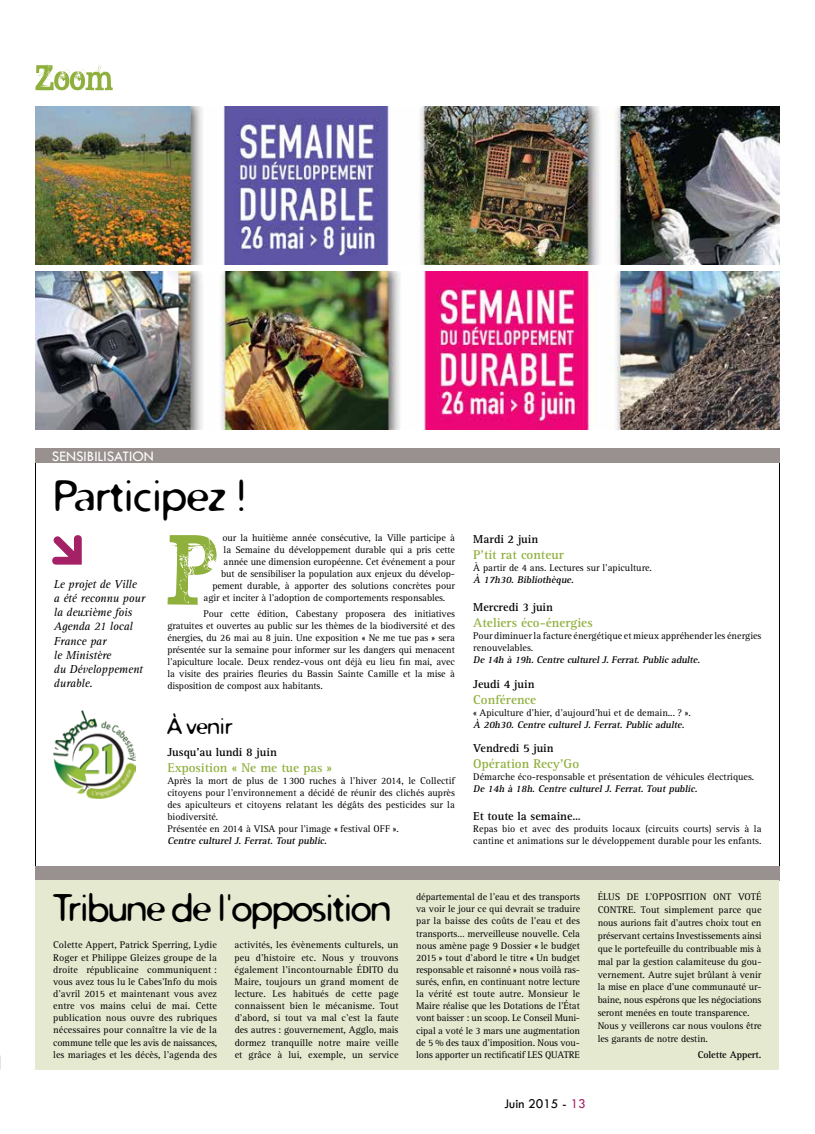
<style>
.page{position:relative;width:815px;height:1134px;background:#fff}
.page>*{position:absolute;margin:0;border:0;box-sizing:border-box;transform-origin:0 0}
.t1{font:43.75px "Distro";color:#000}
.t2{font:37.5px "Distro";letter-spacing:-.02em;color:#000}
.t3{font:22.5px "Distro";color:#000}
.t4{font:15px "Tw Cen";color:#fff}
.t5{font:13.75px "Tw Cen";color:#000}
.t6{font:700 13.12px "Rotis Serif";color:#90b03e}
.t7{font:italic 11.88px/14.2px "Rotis Serif";letter-spacing:-.01em;color:#000}
.t8{font:700 11.88px "Rotis Serif";color:#000}
.t9{font:10px/12.1px "Rotis Serif";letter-spacing:-.005em;color:#000;text-align:justify}
.t10{font:italic 700 10px "Rotis Serif";letter-spacing:-.215em;color:#000}
.t11{font:700 10px "Rotis Serif";letter-spacing:-.01em;color:#000}
.s1{color:#a42166}
</style>
<div class="page">
<hr style="left:779px;top:455px;width:1px;height:421px;background:#000">
<hr style="left:35px;top:455px;width:1px;height:421px;background:#000">
<svg style="left:35px;top:64px;width:78px;height:26px"></svg>
<div style="left:35px;top:866px;width:745px;height:15px;background:#989190"></div>
<img style="left:35px;top:106px;width:744px;height:159px">
<img style="left:35px;top:271px;width:744px;height:159px">
<div style="left:35px;top:448px;width:745px;height:15px;background:#989190"></div>
<div style="left:35px;top:881px;width:744px;height:189px;background:#e5e9d0"></div>
<svg style="left:52px;top:535px;width:30px;height:30px"></svg>
<img style="left:54px;top:710px;width:81px;height:88px">
<svg style="left:168px;top:535px;width:49px;height:70px"></svg>
<h3 class="t4" style="left:52px;top:447px;width:103px">SENSIBILISATION</h3>
<h1 class="t1" style="left:54px;top:468px;width:194px">Participez !</h1>
<p class="t7" style="left:54px;top:577px;width:93px">Le projet de Ville a été reconnu pour la deuxième fois<br>Agenda 21 local<br>France par<br>le Ministère<br>du Développement durable.</p>
<p class="t9" style="left:222px;top:532px;width:234px">our la huitième année consécutive, la Ville participe à</p>
<p class="t9" style="left:224px;top:544px;width:233px">la Semaine du développement durable qui a pris cette</p>
<p class="t9" style="left:224px;top:556px;width:233px">année une dimension européenne. Cet événement a pour</p>
<p class="t9" style="left:221px;top:568px;width:235px">but de sensibiliser la population aux enjeux du dévelop-</p>
<p class="t9" style="left:212px;top:580px;width:244px">pement durable, à apporter des solutions concrètes pour</p>
<p class="t9" style="left:204px;top:592px;width:243px">agir et inciter à l’adoption de comportements responsables.</p>
<p class="t9" style="left:167px;top:608px;width:289px;text-indent:36px">Pour cette édition, Cabestany proposera des initiatives gratuites et ouvertes au public sur les thèmes de la biodiversité et des énergies, du 26 mai au 8 juin. Une exposition « Ne me tue pas » sera présentée sur la semaine pour informer sur les dangers qui menacent l’apiculture locale. Deux rendez-vous ont déjà eu lieu fin mai, avec la visite des prairies fleuries du Bassin Sainte Camille et la mise à disposition de compost aux habitants.</p>
<h3 class="t3" style="left:167px;top:712px;width:67px">À venir</h3>
<p class="t8" style="left:167px;top:745px;width:111px">Jusqu’au lundi 8 juin</p>
<h3 class="t6" style="left:167px;top:760px;width:166px">Exposition « Ne me tue pas »</h3>
<p class="t9" style="left:167px;top:775px;width:289px;text-align:left">Après la mort de plus de 1300 ruches à l’hiver 2014, le Collectif citoyens pour l’environnement a décidé de réunir des clichés auprès des apiculteurs et citoyens relatant les dégâts des pesticides sur la biodiversité.<br>Présentée en 2014 à VISA pour l’image « festival OFF ».</p>
<p class="t10" style="left:167px;top:835px;width:163px">Centre culturel J. Ferrat. Tout public.</p>
<p class="t8" style="left:473px;top:532px;width:66px">Mardi 2 juin</p>
<h3 class="t6" style="left:473px;top:547px;width:92px">P’tit rat conteur</h3>
<p class="t9" style="left:473px;top:562px;width:180px">À partir de 4 ans. Lectures sur l’apiculture.</p>
<p class="t10" style="left:473px;top:574px;width:104px">À 17h30. Bibliothèque.</p>
<p class="t8" style="left:473px;top:600px;width:81px">Mercredi 3 juin</p>
<h3 class="t6" style="left:473px;top:615px;width:121px">Ateliers éco-énergies</h3>
<p class="t9" style="left:473px;top:630px;width:290px">Pour diminuer la facture énergétique et mieux appréhender les énergies renouvelables.</p>
<p class="t10" style="left:473px;top:654px;width:230px">D e 14h à 19h. Centre culturel J. Ferrat. Public adulte.</p>
<p class="t8" style="left:473px;top:677px;width:63px">Jeudi 4 juin</p>
<h3 class="t6" style="left:473px;top:692px;width:64px">Conférence</h3>
<p class="t9" style="left:473px;top:707px;width:219px">« Apiculture d’hier, d’aujourd’hui et de demain... ? ».</p>
<p class="t10" style="left:473px;top:719px;width:215px">À 20h30. Centre culturel J. Ferrat. Public adulte.</p>
<p class="t8" style="left:473px;top:741px;width:82px">Vendredi 5 juin</p>
<h3 class="t6" style="left:473px;top:756px;width:107px">Opération Recy’Go</h3>
<p class="t9" style="left:473px;top:771px;width:283px">Démarche éco-responsable et présentation de véhicules électriques.</p>
<p class="t10" style="left:473px;top:783px;width:228px">De 14h à 18h. Centre culturel J. Ferrat. Tout public.</p>
<p class="t8" style="left:473px;top:809px;width:109px">Et toute la semaine…</p>
<p class="t9" style="left:473px;top:823px;width:290px">Repas bio et avec des produits locaux (circuits courts) servis à la cantine et animations sur le développement durable pour les enfants.</p>
<h2 class="t2" style="left:53px;top:884px;width:339px">Tribune de l'opposition</h2>
<p class="t9" style="left:53px;top:939px;width:165px">Colette Appert, Patrick Sperring, Lydie Roger et Philippe Gleizes groupe de la droite républicaine communiquent : vous avez tous lu le Cabes’Info du mois d’avril 2015 et maintenant vous avez entre vos mains celui de mai. Cette publication nous ouvre des rubriques nécessaires pour connaître la vie de la commune telle que les avis de naissances, les mariages et les décès, l’agenda des</p>
<p class="t9" style="left:235px;top:939px;width:165px">activités, les évènements culturels, un peu d’histoire etc. Nous y trouvons également l’incontournable ÉDITO du Maire, toujours un grand moment de lecture. Les habitués de cette page connaissent bien le mécanisme. Tout d’abord, si tout va mal c’est la faute des autres : gouvernement, Agglo, mais dormez tranquille notre maire veille et grâce à lui, exemple, un service</p>
<p class="t9" style="left:416px;top:891px;width:165px">départemental de l’eau et des transports va voir le jour ce qui devrait se traduire par la baisse des coûts de l’eau et des transports… merveilleuse nouvelle. Cela nous amène page 9 Dossier « le budget 2015 » tout d’abord le titre « Un budget responsable et raisonné » nous voilà ras&shy;surés, enfin, en continuant notre lecture la vérité est toute autre. Monsieur le Maire réalise que les Dotations de l’État vont baisser : un scoop. Le Conseil Muni&shy;cipal a voté le 3 mars une augmentation de 5 % des taux d’imposition. Nous vou&shy;lons apporter un rectificatif LES QUATRE</p>
<p class="t9" style="left:598px;top:891px;width:165px;line-height:12.9px;text-align:left">ÉLUS DE L’OPPOSITION ONT VOTÉ CONTRE. Tout simplement parce que nous aurions fait d’autres choix tout en préservant certains Investissements ainsi que le portefeuille du contribuable mis à mal par la gestion calamiteuse du gou&shy;vernement. Autre sujet brûlant à venir la mise en place d’une communauté ur&shy;baine, nous espérons que les négociations seront menées en toute transparence.<br>Nous y veillerons car nous voulons être les garants de notre destin.</p>
<p class="t11" style="left:698px;top:1048px;width:65px">Colette Appert.</p>
<h3 class="t5" style="left:504px;top:1095px;width:83px">Juin 2015 - <span class="s1">13</span></h3>
</div>
